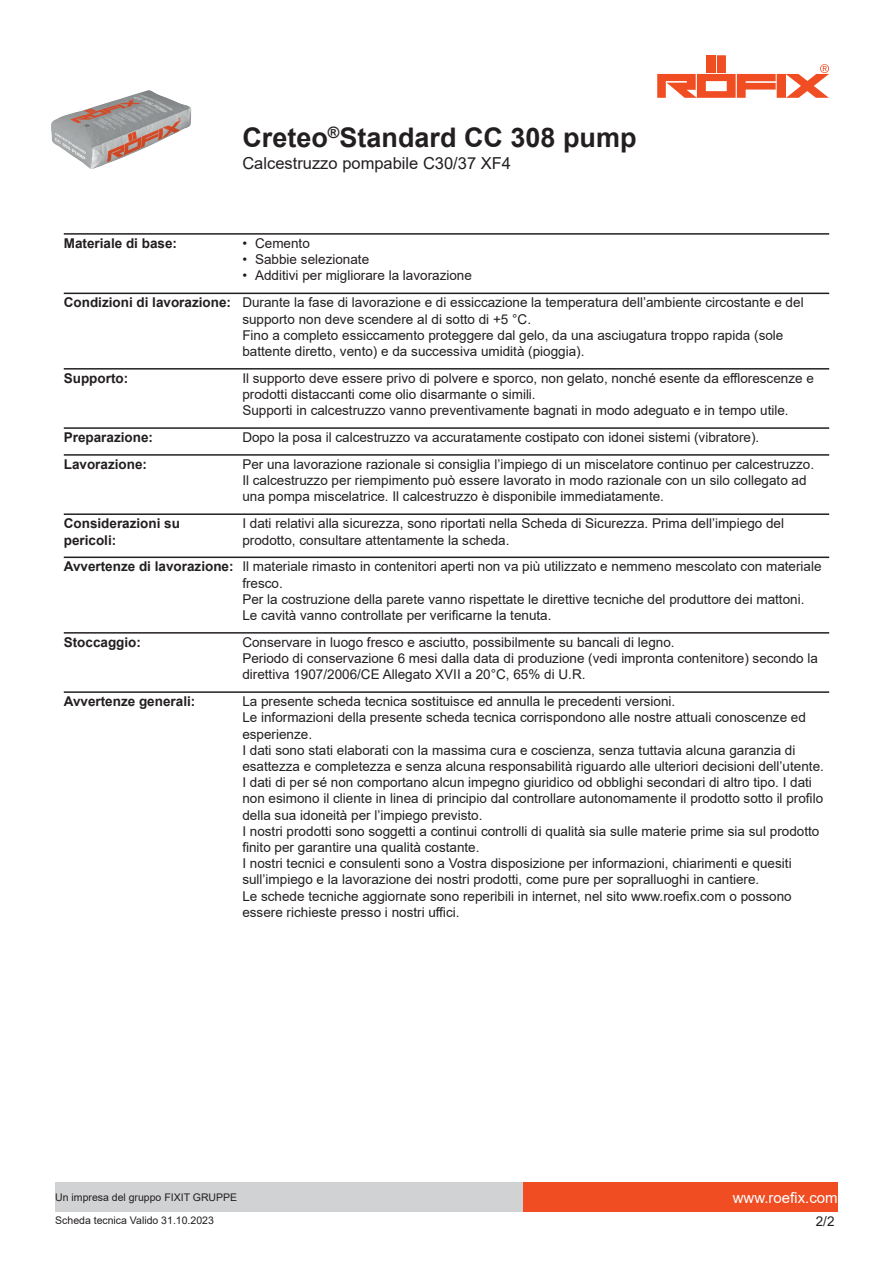
<style>
.page{position:relative;width:893px;height:1263px;background:#fff}
.page>*{position:absolute;margin:0;border:0;box-sizing:border-box;transform-origin:0 0}
.t1{font:700 27px "Arial";color:#231f20}
.t2{font:16.5px "Arial";color:#231f20}
.t3{font:15px "Arial";color:#fff}
.t4{font:13.5px/16.2px "Arial";color:#231f20}
.t5{font:700 13.5px/16.2px "Arial";color:#231f20}
.t6{font:10.5px "Arial";color:#231f20}
.s1{font-weight:700}
</style>
<div class="page">
<img style="left:51px;top:90px;width:140px;height:79px">
<div style="left:717px;top:55px;width:9px;height:18px;background:#f04d22"></div>
<div style="left:707px;top:55px;width:9px;height:18px;background:#f04d22"></div>
<svg style="left:657px;top:64px;width:172px;height:34px"></svg>
<div style="left:523px;top:1182px;width:315px;height:30px;background:#f04d22"></div>
<div style="left:55px;top:1182px;width:468px;height:30px;background:#d1d2d4"></div>
<hr style="left:64px;top:233px;width:765px;height:2px;background:#231f20">
<hr style="left:64px;top:293px;width:765px;height:1px;background:#231f20">
<hr style="left:64px;top:368px;width:765px;height:2px;background:#231f20">
<hr style="left:64px;top:427px;width:765px;height:2px;background:#231f20">
<hr style="left:64px;top:454px;width:765px;height:2px;background:#231f20">
<hr style="left:64px;top:513px;width:765px;height:2px;background:#231f20">
<hr style="left:64px;top:556px;width:765px;height:2px;background:#231f20">
<hr style="left:64px;top:632px;width:765px;height:2px;background:#231f20">
<hr style="left:64px;top:691px;width:765px;height:2px;background:#231f20">
<h1 class="t1" style="left:242px;top:119px;width:396px">Creteo<sup>®</sup>Standard CC 308 pump</h1>
<p class="t2" style="left:242px;top:152px;width:270px">Calcestruzzo pompabile C30/37 XF4</p>
<p class="t5" style="left:64px;top:235px;width:115px">Materiale di base:</p>
<p class="t4" style="left:242px;top:235px;width:69px">• Cemento</p>
<p class="t4" style="left:242px;top:251px;width:128px">• Sabbie selezionate</p>
<p class="t4" style="left:64px;top:262px;width:741px;line-height:27px;text-indent:179px">• Additivi per migliorare la lavorazione<br><span class="s1">Condizioni di lavorazione:</span> Durante la fase di lavorazione e di essiccazione la temperatura dell’ambiente circostante e del</p>
<p class="t4" style="left:242px;top:311px;width:543px">supporto non deve scendere al di sotto di +5 °C.<br>Fino a completo essiccamento proteggere dal gelo, da una asciugatura troppo rapida (sole battente diretto, vento) e da successiva umidità (pioggia).</p>
<p class="t5" style="left:64px;top:370px;width:66px">Supporto:</p>
<p class="t4" style="left:242px;top:370px;width:573px">Il supporto deve essere privo di polvere e sporco, non gelato, nonché esente da efflorescenze e prodotti distaccanti come olio disarmante o simili.<br>Supporti in calcestruzzo vanno preventivamente bagnati in modo adeguato e in tempo utile.</p>
<p class="t5" style="left:64px;top:429px;width:91px">Preparazione:</p>
<p class="t4" style="left:242px;top:429px;width:518px">Dopo la posa il calcestruzzo va accuratamente costipato con idonei sistemi (vibratore).</p>
<p class="t5" style="left:64px;top:456px;width:85px">Lavorazione:</p>
<p class="t4" style="left:242px;top:456px;width:573px">Per una lavorazione razionale si consiglia l’impiego di un miscelatore continuo per calcestruzzo.<br>Il calcestruzzo per riempimento può essere lavorato in modo razionale con un silo collegato ad una pompa miscelatrice. Il calcestruzzo è disponibile immediatamente.</p>
<p class="t5" style="left:64px;top:516px;width:118px">Considerazioni su pericoli:</p>
<p class="t4" style="left:242px;top:515px;width:543px">I dati relativi alla sicurezza, sono riportati nella Scheda di Sicurezza. Prima dell’impiego del prodotto, consultare attentamente la scheda.</p>
<p class="t4" style="left:242px;top:558px;width:581px;text-indent:-179px"><span class="s1">Avvertenze di lavorazione:</span> Il materiale rimasto in contenitori aperti non va più utilizzato e nemmeno mescolato con materiale fresco.<br>Per la costruzione della parete vanno rispettate le direttive tecniche del produttore dei mattoni.<br>Le cavità vanno controllate per verificarne la tenuta.</p>
<p class="t5" style="left:64px;top:634px;width:79px">Stoccaggio:</p>
<p class="t4" style="left:242px;top:634px;width:577px">Conservare in luogo fresco e asciutto, possibilmente su bancali di legno.<br>Periodo di conservazione 6 mesi dalla data di produzione (vedi impronta contenitore) secondo la direttiva 1907/2006/CE Allegato XVII a 20°C, 65% di U.R.</p>
<p class="t5" style="left:64px;top:693px;width:133px">Avvertenze generali:</p>
<p class="t4" style="left:242px;top:693px;width:583px">La presente scheda tecnica sostituisce ed annulla le precedenti versioni.<br>Le informazioni della presente scheda tecnica corrispondono alle nostre attuali conoscenze ed esperienze.<br>I dati sono stati elaborati con la massima cura e coscienza, senza tuttavia alcuna garanzia di esattezza e completezza e senza alcuna responsabilità riguardo alle ulteriori decisioni dell’utente.<br>I dati di per sé non comportano alcun impegno giuridico od obblighi secondari di altro tipo. I dati non esimono il cliente in linea di principio dal controllare autonomamente il prodotto sotto il profilo della sua idoneità per l’impiego previsto.<br>I nostri prodotti sono soggetti a continui controlli di qualità sia sulle materie prime sia sul prodotto finito per garantire una qualità costante.<br>I nostri tecnici e consulenti sono a Vostra disposizione per informazioni, chiarimenti e quesiti sull’impiego e la lavorazione dei nostri prodotti, come pure per sopralluoghi in cantiere.<br>Le schede tecniche aggiornate sono reperibili in internet, nel sito www.roefix.com o possono essere richieste presso i nostri uffici.</p>
<p class="t6" style="left:55px;top:1190px;width:183px">Un impresa del gruppo FIXIT GRUPPE</p>
<p class="t3" style="left:733px;top:1187px;width:107px">www.roefix.com</p>
<p class="t6" style="left:55px;top:1213px;width:160px">Scheda tecnica Valido 31.10.2023</p>
<p class="t4" style="left:816px;top:1213px;width:20px">2/2</p>
</div>
